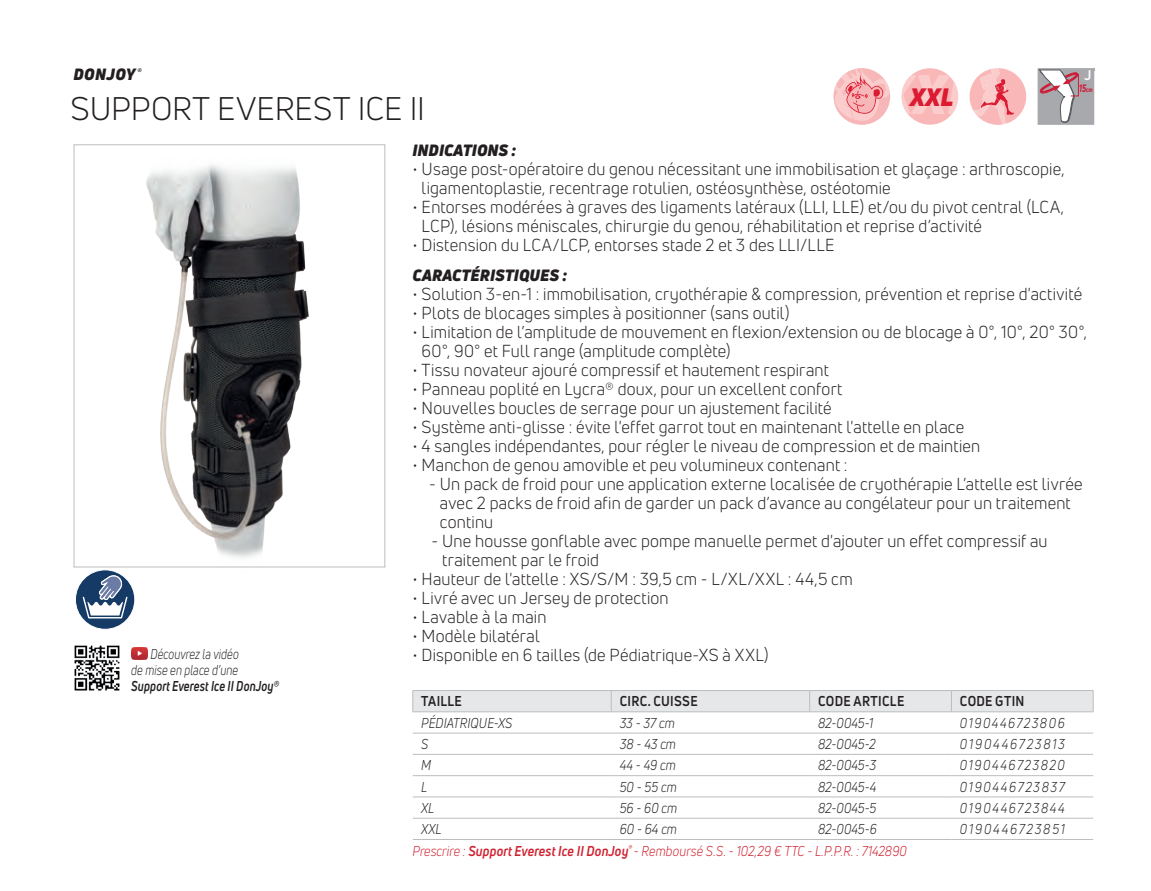
<style>
.page{position:relative;width:1151px;height:891px;background:#fff}
.page>*{position:absolute;margin:0;border:0;box-sizing:border-box;transform-origin:0 0}
.t1{font:32px "Uni Neue";color:#231f20}
.t2{font:italic 900 24.6px "Uni Neue";color:#dc1a32}
.t3{font:17px/19px "Uni Neue";letter-spacing:.015em;color:#231f20}
.t4{font:italic 900 16px "Uni Neue";color:#231f20}
.t5{font:italic 14px "Uni Neue";letter-spacing:.02em;color:#231f20;scale:.9 1}
.t6{font:italic 14px "Uni Neue";letter-spacing:.005em;color:#cf202f;scale:.9 1}
.t7{font:700 14px "Uni Neue";letter-spacing:.025em;color:#231f20;scale:.9 1}
.t8{font:italic 14px "Uni Neue";letter-spacing:.02em;color:#231f20;scale:.8 1}
.t9{font:italic 14px "Uni Neue";letter-spacing:.12em;color:#231f20;scale:.9 1}
.t10{font:italic 700 14px "Uni Neue";letter-spacing:.015em;color:#231f20;scale:.8 1}
.t11{font:italic 14px "Uni Neue";letter-spacing:.14em;color:#231f20;scale:.9 1}
.t12{font:italic 14px "Uni Neue";letter-spacing:.13em;color:#231f20;scale:.9 1}
.t13{font:italic 14px "Uni Neue";letter-spacing:.125em;color:#231f20;scale:.9 1}
.t14{font:italic 14px "Uni Neue";letter-spacing:.145em;color:#231f20;scale:.9 1}
.t15{font:700 13.8px "Uni Neue";color:#fff}
.t16{font:italic 800 10.6px "Uni Neue";color:#cd1e3a;scale:.7 1}
.t17{font:italic 800 9.2px "Uni Neue";color:#231f20}
.s1{font-size:6.6px}
.s2{font-weight:700}
</style>
<div class="page">
<hr style="left:413px;top:732px;width:198px;height:1px;background:#bcbdc0">
<hr style="left:611px;top:732px;width:199px;height:1px;background:#bcbdc0">
<hr style="left:810px;top:732px;width:141px;height:1px;background:#bcbdc0">
<hr style="left:951px;top:732px;width:142px;height:1px;background:#bcbdc0">
<hr style="left:413px;top:753px;width:198px;height:1px;background:#bcbdc0">
<hr style="left:611px;top:753px;width:199px;height:1px;background:#bcbdc0">
<hr style="left:810px;top:753px;width:141px;height:1px;background:#bcbdc0">
<hr style="left:951px;top:753px;width:142px;height:1px;background:#bcbdc0">
<hr style="left:413px;top:775px;width:198px;height:1px;background:#bcbdc0">
<hr style="left:611px;top:775px;width:199px;height:1px;background:#bcbdc0">
<hr style="left:810px;top:775px;width:141px;height:1px;background:#bcbdc0">
<hr style="left:951px;top:775px;width:142px;height:1px;background:#bcbdc0">
<hr style="left:413px;top:796px;width:198px;height:1px;background:#bcbdc0">
<hr style="left:611px;top:796px;width:199px;height:1px;background:#bcbdc0">
<hr style="left:810px;top:796px;width:141px;height:1px;background:#bcbdc0">
<hr style="left:951px;top:796px;width:142px;height:1px;background:#bcbdc0">
<hr style="left:413px;top:817px;width:198px;height:1px;background:#bcbdc0">
<hr style="left:611px;top:817px;width:199px;height:1px;background:#bcbdc0">
<hr style="left:810px;top:817px;width:141px;height:1px;background:#bcbdc0">
<hr style="left:951px;top:817px;width:142px;height:1px;background:#bcbdc0">
<hr style="left:413px;top:838px;width:198px;height:1px;background:#bcbdc0">
<hr style="left:611px;top:838px;width:199px;height:1px;background:#bcbdc0">
<hr style="left:810px;top:838px;width:141px;height:1px;background:#bcbdc0">
<hr style="left:951px;top:838px;width:142px;height:1px;background:#bcbdc0">
<hr style="left:412px;top:689px;width:199px;height:1px;background:#bcbdc0">
<hr style="left:611px;top:689px;width:199px;height:1px;background:#bcbdc0">
<hr style="left:810px;top:689px;width:141px;height:1px;background:#bcbdc0">
<hr style="left:951px;top:689px;width:142px;height:1px;background:#bcbdc0">
<div style="left:412px;top:690px;width:682px;height:21px;background:#e6e7e9"></div>
<hr style="left:412px;top:711px;width:199px;height:1px;background:#bcbdc0">
<hr style="left:611px;top:711px;width:199px;height:1px;background:#bcbdc0">
<hr style="left:810px;top:711px;width:141px;height:1px;background:#bcbdc0">
<hr style="left:951px;top:711px;width:142px;height:1px;background:#bcbdc0">
<img style="left:136px;top:165px;width:181px;height:403px">
<img style="left:131px;top:647px;width:17px;height:12px">
<img style="left:74px;top:645px;width:46px;height:46px">
<svg style="left:901px;top:68px;width:57px;height:57px"></svg>
<svg style="left:969px;top:68px;width:57px;height:57px"></svg>
<svg style="left:1037px;top:68px;width:57px;height:57px"></svg>
<div style="left:74px;top:144px;width:311px;height:423px;border:1px solid #bcbdc0"></div>
<div style="left:833px;top:68px;width:57px;height:57px;background:#f7b6b7;border-radius:50%"></div>
<svg style="left:833px;top:68px;width:57px;height:53px"></svg>
<svg style="left:75px;top:569px;width:60px;height:60px"></svg>
<div style="left:75px;top:569px;width:60px;height:60px;border:1px solid #fff;border-radius:50%"></div>
<svg style="left:82px;top:573px;width:47px;height:46px"></svg>
<p class="t17" style="left:137px;top:65px;width:6px">®</p>
<h1 class="t1" style="left:71px;top:89px;width:356px">SUPPORT EVEREST ICE II</h1>
<p class="t4" style="left:73px;top:63px;width:64px">DONJOY</p>
<p class="t15" style="left:1084px;top:67px;width:9px">J</p>
<h2 class="t2" style="left:910px;top:79px;width:45px">XXL</h2>
<p class="t16" style="left:1079px;top:81px;width:21px">15<span class="s1">cm</span></p>
<p class="t4" style="left:412px;top:139px;width:105px">INDICATIONS :</p>
<p class="t3" style="left:422px;top:159px;width:644px;text-indent:-9px">• Usage post-opératoire du genou nécessitant une immobilisation et glaçage : arthroscopie, ligamentoplastie, recentrage rotulien, ostéosynthèse, ostéotomie</p>
<p class="t3" style="left:422px;top:197px;width:644px;text-indent:-9px">• Entorses modérées à graves des ligaments latéraux (LLI, LLE) et/ou du pivot central (LCA,<br>LCP), lésions méniscales, chirurgie du genou, réhabilitation et reprise d’activité</p>
<p class="t3" style="left:412px;top:235px;width:424px">• Distension du LCA/LCP, entorses stade 2 et 3 des LLI/LLE</p>
<p class="t4" style="left:412px;top:264px;width:156px">CARACTÉRISTIQUES :</p>
<p class="t3" style="left:412px;top:284px;width:671px">• Solution 3-en-1 : immobilisation, cryothérapie &amp; compression, prévention et reprise d'activité</p>
<p class="t3" style="left:412px;top:303px;width:378px">• Plots de blocages simples à positionner (sans outil)</p>
<p class="t3" style="left:422px;top:322px;width:667px;text-indent:-9px">• Limitation de l’amplitude de mouvement en flexion/extension ou de blocage à 0°, 10°, 20° 30°,<br>60°, 90° et Full range (amplitude complète)</p>
<p class="t3" style="left:412px;top:360px;width:418px">• Tissu novateur ajouré compressif et hautement respirant</p>
<p class="t3" style="left:412px;top:379px;width:431px">• Panneau poplité en Lycra® doux, pour un excellent confort</p>
<p class="t3" style="left:412px;top:398px;width:421px">• Nouvelles boucles de serrage pour un ajustement facilité</p>
<p class="t3" style="left:412px;top:417px;width:553px">• Système anti-glisse : évite l'effet garrot tout en maintenant l'attelle en place</p>
<p class="t3" style="left:412px;top:436px;width:569px">• 4 sangles indépendantes, pour régler le niveau de compression et de maintien</p>
<p class="t3" style="left:412px;top:455px;width:437px">• Manchon de genou amovible et peu volumineux contenant :</p>
<p class="t3" style="left:440px;top:474px;width:644px;text-indent:-11px">- Un pack de froid pour une application externe localisée de cryothérapie L’attelle est livrée avec 2 packs de froid afin de garder un pack d’avance au congélateur pour un traitement continu</p>
<p class="t3" style="left:442px;top:531px;width:607px;text-indent:-11px">- Une housse gonflable avec pompe manuelle permet d'ajouter un effet compressif au traitement par le froid</p>
<p class="t3" style="left:412px;top:569px;width:442px">• Hauteur de l'attelle : XS/S/M : 39,5 cm - L/XL/XXL : 44,5 cm</p>
<p class="t3" style="left:412px;top:588px;width:258px">• Livré avec un Jersey de protection</p>
<p class="t3" style="left:412px;top:607px;width:135px">• Lavable à la main</p>
<p class="t3" style="left:412px;top:626px;width:129px">• Modèle bilatéral</p>
<p class="t8" style="left:150px;top:645px;width:112px">Découvrez la vidéo</p>
<p class="t3" style="left:412px;top:645px;width:358px">• Disponible en 6 tailles (de Pédiatrique-XS à XXL)</p>
<p class="t8" style="left:131px;top:661px;width:135px">de mise en place d’une</p>
<p class="t10" style="left:131px;top:677px;width:186px">Support Everest Ice II DonJoy®</p>
<p class="t7" style="left:421px;top:692px;width:47px">TAILLE</p>
<p class="t7" style="left:620px;top:692px;width:88px">CIRC. CUISSE</p>
<p class="t7" style="left:818px;top:692px;width:97px">CODE ARTICLE</p>
<p class="t7" style="left:960px;top:692px;width:73px">CODE GTIN</p>
<p class="t5" style="left:421px;top:714px;width:103px">PÉDIATRIQUE-XS</p>
<p class="t5" style="left:620px;top:714px;width:63px">33 - 37 cm</p>
<p class="t5" style="left:818px;top:714px;width:63px">82-0045-1</p>
<p class="t9" style="left:960px;top:714px;width:118px">0190446723806</p>
<p class="t5" style="left:421px;top:735px;width:9px">S</p>
<p class="t5" style="left:620px;top:735px;width:64px">38 - 43 cm</p>
<p class="t5" style="left:818px;top:735px;width:65px">82-0045-2</p>
<p class="t11" style="left:960px;top:735px;width:118px">0190446723813</p>
<p class="t5" style="left:421px;top:756px;width:13px">M</p>
<p class="t5" style="left:620px;top:756px;width:64px">44 - 49 cm</p>
<p class="t5" style="left:818px;top:756px;width:66px">82-0045-3</p>
<p class="t9" style="left:960px;top:756px;width:118px">0190446723820</p>
<p class="t5" style="left:421px;top:777px;width:8px">L</p>
<p class="t5" style="left:620px;top:777px;width:65px">50 - 55 cm</p>
<p class="t5" style="left:818px;top:777px;width:66px">82-0045-4</p>
<p class="t12" style="left:960px;top:777px;width:118px">0190446723837</p>
<p class="t5" style="left:421px;top:799px;width:16px">XL</p>
<p class="t5" style="left:620px;top:799px;width:65px">56 - 60 cm</p>
<p class="t5" style="left:818px;top:799px;width:66px">82-0045-5</p>
<p class="t13" style="left:960px;top:799px;width:118px">0190446723844</p>
<p class="t5" style="left:421px;top:820px;width:24px">XXL</p>
<p class="t5" style="left:620px;top:820px;width:65px">60 - 64 cm</p>
<p class="t5" style="left:818px;top:820px;width:67px">82-0045-6</p>
<p class="t14" style="left:960px;top:820px;width:118px">0190446723851</p>
<p class="t6" style="left:412px;top:842px;width:551px">Prescrire : <span class="s2">Support Everest Ice II DonJoy</span><sup>®</sup> - Remboursé S.S. - 102,29 € TTC - L.P.P.R. : 7142890</p>
</div>
